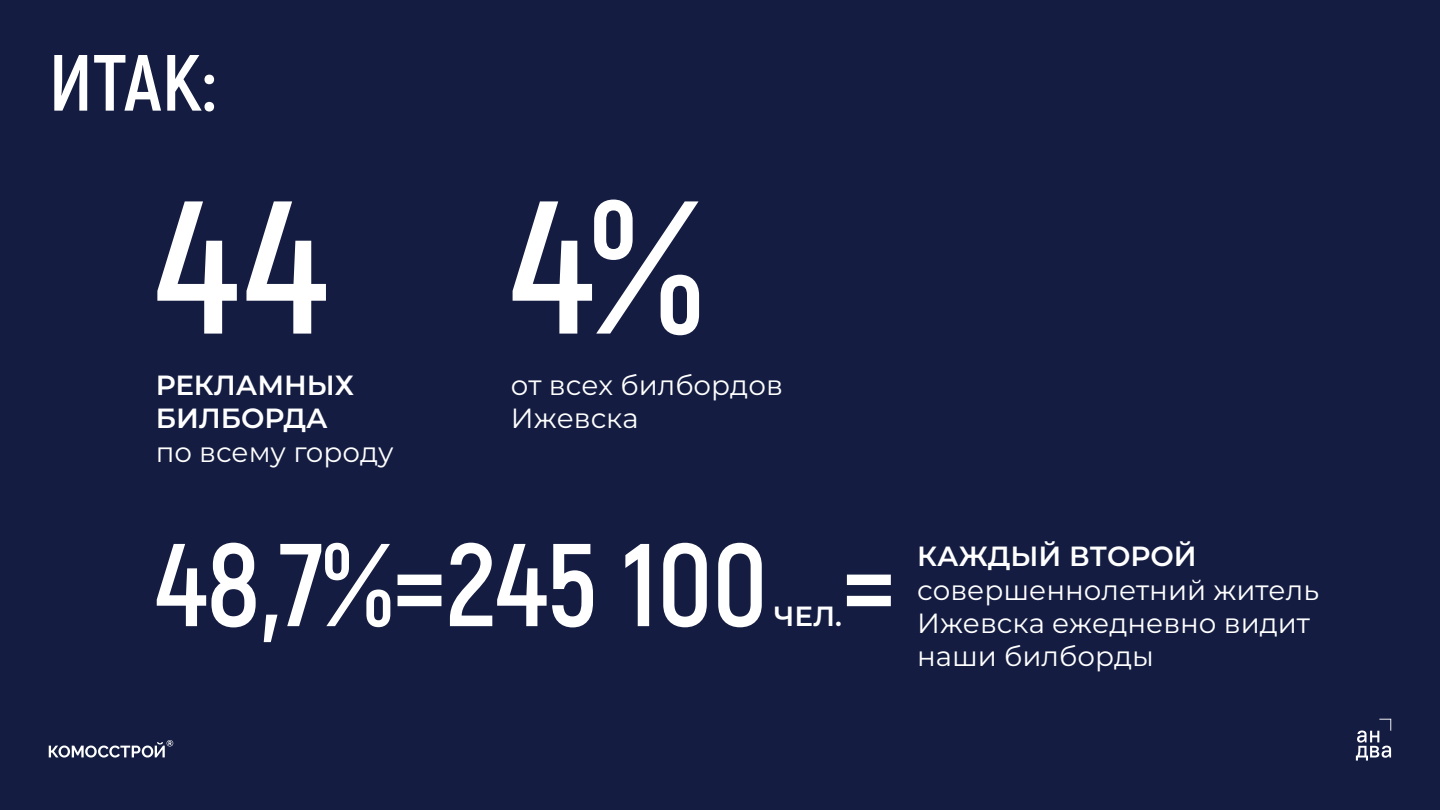
<style>
.page{position:relative;width:1440px;height:810px;background:#141d41}
.page>*{position:absolute;margin:0;border:0;box-sizing:border-box;transform-origin:0 0}
.t1{font:700 188.77px "Akrobat";color:#fff}
.t2{font:700 117.45px "Akrobat";color:#fff}
.t3{font:700 79.5px "Akrobat";color:#fff}
.t4{font:27.75px/33.3px "Montserrat";color:#fff}
.t5{font:600 27.75px/33.3px "Montserrat";color:#fff}
</style>
<div class="page">
<svg style="left:49px;top:740px;width:124px;height:18px"></svg>
<svg style="left:1356px;top:719px;width:35px;height:42px"></svg>
<h3 class="t3" style="left:49px;top:33px;width:169px">ИТАК:</h3>
<h1 class="t1" style="left:156px;top:150px;width:172px">44</h1>
<p class="t5" style="left:156px;top:367px;width:200px">РЕКЛАМНЫХ<br>БИЛБОРДА</p>
<p class="t4" style="left:156px;top:434px;width:240px">по всему городу</p>
<h1 class="t1" style="left:511px;top:150px;width:193px">4%</h1>
<p class="t4" style="left:511px;top:367px;width:274px">от всех билбордов<br>Ижевска</p>
<h2 class="t2" style="left:156px;top:512px;width:613px">48,7%=245 100</h2>
<h2 class="t2" style="left:842px;top:512px;width:56px">=</h2>
<p class="t5" style="left:774px;top:598px;width:70px">ЧЕЛ.</p>
<p class="t5" style="left:917px;top:538px;width:281px">КАЖДЫЙ ВТОРОЙ</p>
<p class="t4" style="left:917px;top:572px;width:403px">совершеннолетний житель<br>Ижевска ежедневно видит наши билборды</p>
</div>
